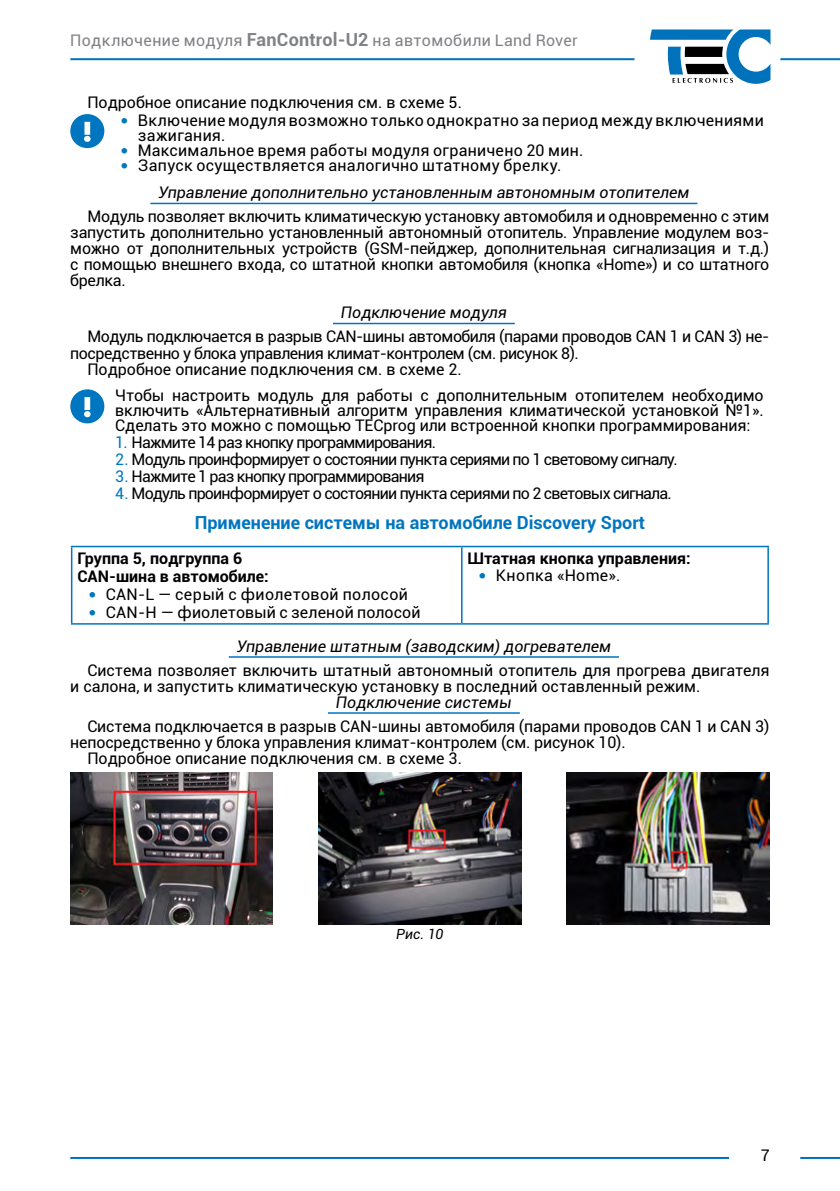
<style>
.page{position:relative;width:840px;height:1191px;background:#fff}
.page>*{position:absolute;margin:0;border:0;box-sizing:border-box;transform-origin:0 0}
.t1{font:700 18px "Roboto";color:#0076c0}
.t2{font:16px/16px "Roboto";letter-spacing:-.01em;color:#000;text-align:justify}
.t3{font:16px "Roboto";letter-spacing:-.05em;color:#000}
.t4{font:italic 16px/27.4px "Roboto";color:#000}
.t5{font:16px "Roboto";letter-spacing:-.03em;color:#000}
.t6{font:16px/15px "Roboto";letter-spacing:.015em;color:#000}
.t7{font:700 16px/18px "Roboto";color:#000}
.t8{font:16px "Roboto";letter-spacing:.025em;color:#808285}
.t9{font:16px "Roboto";letter-spacing:.025em;color:#000}
.t10{font:italic 14px "Roboto";color:#000}
.s1{font-weight:700;font-size:18px}
.s2{font-family:"Tahoma";color:#0076c0}
.s3{font-family:"Tahoma";font-style:normal;color:#0076c0}
.s4{font-style:normal}
.s5{color:#0076c0}
</style>
<div class="page">
<svg style="left:650px;top:29px;width:120px;height:55px"></svg>
<hr style="left:780px;top:58px;width:59px;height:2px;background:#0072bc">
<hr style="left:70px;top:58px;width:564px;height:2px;background:#0072bc">
<hr style="left:799px;top:1157px;width:40px;height:2px;background:#0072bc">
<hr style="left:70px;top:1157px;width:658px;height:2px;background:#0072bc">
<hr style="left:150px;top:203px;width:547px;height:1px;background:#0076c0">
<hr style="left:333px;top:323px;width:181px;height:1px;background:#0076c0">
<hr style="left:229px;top:656px;width:389px;height:1px;background:#0076c0">
<hr style="left:328px;top:712px;width:191px;height:1px;background:#0076c0">
<div style="left:70px;top:114px;width:34px;height:34px;background:#0076c0;border-radius:50%"></div>
<svg style="left:84px;top:122px;width:7px;height:20px"></svg>
<div style="left:70px;top:389px;width:34px;height:34px;background:#0076c0;border-radius:50%"></div>
<svg style="left:84px;top:397px;width:7px;height:20px"></svg>
<hr style="left:71px;top:546px;width:390px;height:1px;background:#0076c0">
<hr style="left:71px;top:547px;width:1px;height:76px;background:#0076c0">
<hr style="left:461px;top:546px;width:307px;height:1px;background:#0076c0">
<hr style="left:461px;top:547px;width:1px;height:76px;background:#0076c0">
<hr style="left:767px;top:547px;width:1px;height:76px;background:#0076c0">
<hr style="left:71px;top:623px;width:390px;height:1px;background:#0076c0">
<hr style="left:461px;top:623px;width:307px;height:1px;background:#0076c0">
<img style="left:70px;top:772px;width:203px;height:152px">
<img style="left:318px;top:772px;width:203px;height:152px">
<img style="left:566px;top:772px;width:203px;height:152px">
<p class="t8" style="left:70px;top:29px;width:508px">Подключение модуля <span class="s1">FanControl‑U2</span> на автомобили Land Rover</p>
<p class="t2" style="left:87px;top:94px;width:376px">Подробное описание подключения см. в схеме 5.</p>
<p class="t6" style="left:138px;top:112px;width:627px;text-indent:-17px"><span class="s2">•</span> Включение модуля возможно только однократно за период между включениями зажигания.</p>
<p class="t6" style="left:121px;top:142px;width:463px"><span class="s2">•</span> Максимальное время работы модуля ограничено 20 мин.</p>
<p class="t4" style="left:158px;top:151px;width:532px;text-indent:-37px"><span class="s3">•</span> <span class="s4">Запуск осуществляется аналогично штатному брелку.<br></span>Управление дополнительно установленным автономным отопителем</p>
<p class="t2" style="left:70px;top:208px;width:700px;text-indent:17px">Модуль позволяет включить климатическую установку автомобиля и одновременно с этим запустить дополнительно установленный автономный отопитель. Управление модулем воз‑ можно от дополнительных устройств (GSM‑пейджер, дополнительная сигнализация и т.д.) с помощью внешнего входа, со штатной кнопки автомобиля (кнопка «Home») и со штатного брелка.</p>
<p class="t4" style="left:341px;top:298px;width:167px">Подключение модуля</p>
<p class="t5" style="left:87px;top:325px;width:683px">Модуль подключается в разрыв CAN‑шины автомобиля (парами проводов CAN 1 и CAN 3) не‑</p>
<p class="t5" style="left:70px;top:341px;width:509px">посредственно у блока управления климат‑контролем (см. рисунок 8).</p>
<p class="t2" style="left:87px;top:360px;width:376px">Подробное описание подключения см. в схеме 2.</p>
<p class="t2" style="left:115px;top:387px;width:649px;line-height:15px">Чтобы настроить модуль для работы с дополнительным отопителем необходимо включить «Альтернативный алгоритм управления климатической установкой №1».<br>Сделать это можно с помощью TECprog или встроенной кнопки программирования:</p>
<p class="t3" style="left:115px;top:431px;width:322px"><span class="s5">1.</span> Нажмите 14 раз кнопку программирования.</p>
<p class="t3" style="left:115px;top:448px;width:563px"><span class="s5">2.</span> Модуль проинформирует о состоянии пункта сериями по 1 световому сигналу.</p>
<p class="t3" style="left:115px;top:465px;width:310px"><span class="s5">3.</span> Нажмите 1 раз кнопку программирования</p>
<p class="t3" style="left:115px;top:482px;width:557px"><span class="s5">4.</span> Модуль проинформирует о состоянии пункта сериями по 2 световых сигнала.</p>
<p class="t1" style="left:194px;top:509px;width:451px">Применение системы на автомобиле Discovery Sport</p>
<p class="t7" style="left:77px;top:549px;width:193px">Группа 5, подгруппа 6<br>СAN-шина в автомобиле:</p>
<p class="t9" style="left:89px;top:583px;width:321px"><span class="s2">•</span> CАN‑L — серый с фиолетовой полосой</p>
<p class="t2" style="left:89px;top:604px;width:333px"><span class="s2">•</span> CAN‑H — фиолетовый с зеленой полосой</p>
<p class="t7" style="left:467px;top:549px;width:224px">Штатная кнопка управления:</p>
<p class="t9" style="left:478px;top:564px;width:143px"><span class="s2">•</span> Кнопка «Home».</p>
<p class="t4" style="left:237px;top:632px;width:375px">Управление штатным (заводским) догревателем</p>
<p class="t2" style="left:70px;top:661px;width:700px;text-indent:17px">Система позволяет включить штатный автономный отопитель для прогрева двигателя и салона, и запустить климатическую установку в последний оставленный режим.</p>
<p class="t4" style="left:336px;top:688px;width:177px">Подключение системы</p>
<p class="t2" style="left:87px;top:717px;width:683px">Система подключается в разрыв CAN‑шины автомобиля (парами проводов CAN 1 и CAN 3)</p>
<p class="t2" style="left:70px;top:733px;width:556px">непосредственно у блока управления климат‑контролем (см. рисунок 10).</p>
<p class="t2" style="left:87px;top:749px;width:376px">Подробное описание подключения см. в схеме 3.</p>
<p class="t10" style="left:396px;top:924px;width:49px">Рис. 10</p>
<p class="t2" style="left:760px;top:1146px;width:11px">7</p>
</div>
